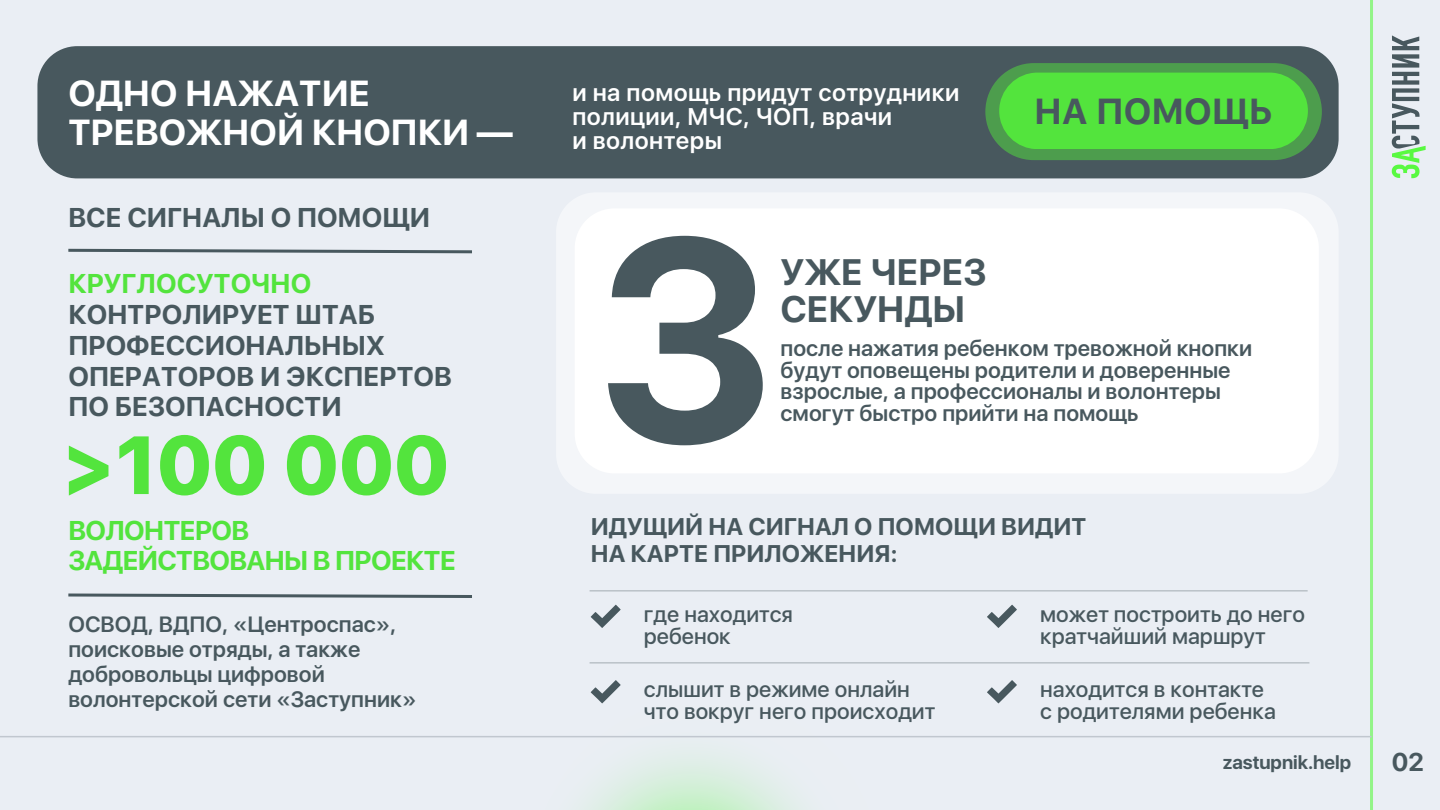
<style>
.page{position:relative;width:1440px;height:810px;background:#eaeef4}
.page>*{position:absolute;margin:0;border:0;box-sizing:border-box;transform-origin:0 0}
.t1{font:700 282.8px "SFUI Text";color:#48585e}
.t2{font:800 81.8px "SFUI Display";color:#53e43d}
.t3{font:700 36.6px/36.8px "SFUI Display";color:#48585e}
.t4{font:700 36px/38.2px "SFUI Display";color:#fff}
.t5{font:700 36px "SFUI Text";letter-spacing:-.025em;color:#48585e}
.t6{font:700 27px/30.8px "SFUI Display";color:#48585e}
.t7{font:700 27px/30px "SFUI Display";letter-spacing:-.025em;color:#53e43d}
.t8{font:700 27px "SFUI Display";color:#53e43d}
.t9{font:700 25.5px "SFUI Display";color:#48585e}
.t10{font:600 24px/24px "SFUI Display";letter-spacing:.015em;color:#fff}
.t11{font:700 24px/27px "SFUI Display";color:#48585e}
.t12{font:600 22px/21.8px "SFUI Display";color:#48585e}
.t13{font:500 22px/21.8px "SFUI Display";color:#48585e}
.t14{font:700 18.7px "SFUI Display";color:#48585e}
</style>
<div class="page">
<div style="left:575px;top:208px;width:744px;height:265px;background:#fff"></div>
<div style="left:37px;top:46px;width:1302px;height:132px;background:#48585e"></div>
<div style="left:985px;top:63px;width:337px;height:97px;background:#4d9d4d;border-radius:49px"></div>
<div style="left:999px;top:73px;width:309px;height:76px;background:#53e43d;border-radius:38px"></div>
<hr style="left:590px;top:590px;width:718px;height:2px;background:#48585e">
<hr style="left:590px;top:662px;width:719px;height:2px;background:#48585e">
<svg style="left:591px;top:605px;width:30px;height:23px"></svg>
<svg style="left:987px;top:605px;width:30px;height:23px"></svg>
<svg style="left:987px;top:680px;width:30px;height:23px"></svg>
<svg style="left:68px;top:248px;width:404px;height:6px"></svg>
<svg style="left:68px;top:593px;width:404px;height:5px"></svg>
<hr style="left:1370px;top:0;width:3px;height:810px;background:#59f941">
<svg style="left:1392px;top:35px;width:34px;height:143px"></svg>
<svg style="left:534px;top:680px;width:347px;height:130px"></svg>
<hr style="left:0;top:736px;width:1372px;height:1px;background:#c1c7cf">
<h3 class="t4" style="left:68px;top:75px;width:446px">ОДНО НАЖАТИЕ<br>ТРЕВОЖНОЙ КНОПКИ —</h3>
<p class="t6" style="left:68px;top:202px;width:363px">ВСЕ СИГНАЛЫ О ПОМОЩИ</p>
<p class="t8" style="left:68px;top:268px;width:245px">КРУГЛОСУТОЧНО</p>
<p class="t6" style="left:68px;top:299px;width:385px">КОНТРОЛИРУЕТ ШТАБ<br>ПРОФЕССИОНАЛЬНЫХ<br>ОПЕРАТОРОВ И ЭКСПЕРТОВ<br>ПО БЕЗОПАСНОСТИ</p>
<h2 class="t2" style="left:61px;top:416px;width:389px">&gt;100 000</h2>
<p class="t7" style="left:68px;top:515px;width:389px">ВОЛОНТЕРОВ<br>ЗАДЕЙСТВОВАНЫ В ПРОЕКТЕ</p>
<p class="t12" style="left:68px;top:612px;width:350px;line-height:24.8px">ОСВОД, ВДПО, «Центроспас», поисковые отряды, а также добровольцы цифровой волонтерской сети «Заступник»</p>
<p class="t10" style="left:572px;top:81px;width:388px">и на помощь придут сотрудники полиции, МЧС, ЧОП, врачи<br>и волонтеры</p>
<h3 class="t5" style="left:1034px;top:90px;width:241px">НА ПОМОЩЬ</h3>
<h1 class="t1" style="left:591px;top:171px;width:191px">3</h1>
<h3 class="t3" style="left:780px;top:254px;width:207px">УЖЕ ЧЕРЕЗ<br>СЕКУНДЫ</h3>
<p class="t12" style="left:780px;top:337px;width:473px">после нажатия ребенком тревожной кнопки будут оповещены родители и доверенные взрослые, а профессионалы и волонтеры смогут быстро прийти на помощь</p>
<p class="t11" style="left:591px;top:513px;width:497px">ИДУЩИЙ НА СИГНАЛ О ПОМОЩИ ВИДИТ<br>НА КАРТЕ ПРИЛОЖЕНИЯ:</p>
<p class="t13" style="left:644px;top:603px;width:151px">где находится ребенок</p>
<p class="t13" style="left:644px;top:678px;width:293px">слышит в режиме онлайн что вокруг него происходит</p>
<p class="t13" style="left:1040px;top:603px;width:266px">может построить до него кратчайший маршрут</p>
<p class="t13" style="left:1040px;top:678px;width:237px">находится в контакте с родителями ребенка</p>
<p class="t14" style="left:1223px;top:751px;width:130px">zastupnik.help</p>
<p class="t9" style="left:1392px;top:747px;width:34px">02</p>
</div>
